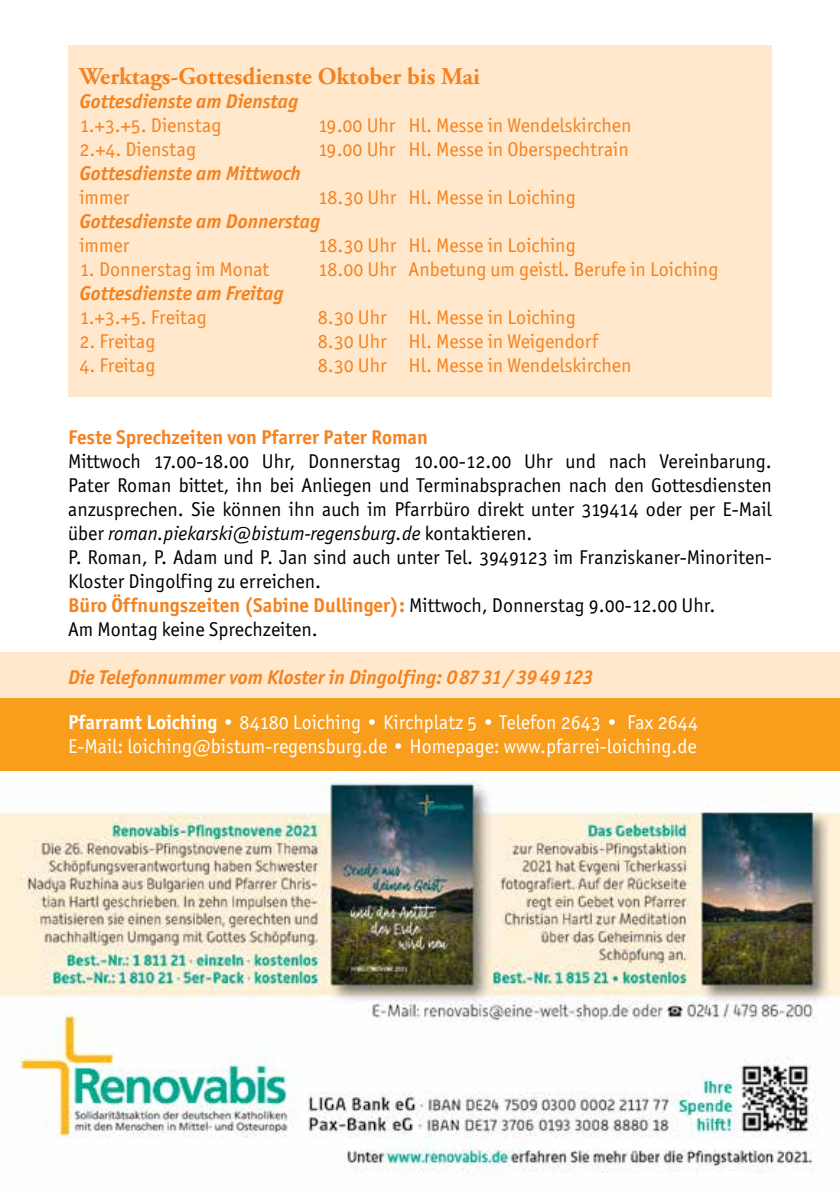
<style>
.page{position:relative;width:840px;height:1191px;background:#fff}
.page>*{position:absolute;margin:0;border:0;box-sizing:border-box;transform-origin:0 0}
.t1{font:700 24px "Adobe Garamond Pro";color:#f58220}
.t2{font:20px/24px "Officina San ITC Book OS";color:#000;text-align:justify}
.t3{font:20px "Officina San ITC Book OS";color:#f58220}
.t4{font:italic 700 20px "Officina San ITC";color:#f58220}
.t5{font:20px/24px "Officina San ITC Book OS";color:#fff}
.t6{font:700 20px "Officina San ITC";color:#f58220}
.t7{font:20px "Officina San ITC Book Ital OS";color:#000}
.s1{font-family:"Officina San ITC Book OS"}
.s2{font-family:"Officina San ITC Book OS";font-weight:400;color:#000}
.s3{font-family:"Officina San ITC";font-weight:700}
</style>
<div class="page">
<div style="left:0;top:692px;width:839px;height:136px;background:#f99d1c"></div>
<div style="left:0;top:652px;width:839px;height:45px;background:#ffe8cb"></div>
<div style="left:68px;top:45px;width:703px;height:352px;background:#ffe8cb"></div>
<img style="left:0;top:771px;width:839px;height:402px">
<p class="t1" style="left:79px;top:62px;width:402px">Werktags-Gottesdienste Oktober bis Mai</p>
<p class="t4" style="left:79px;top:89px;width:220px">Gottesdienste am Dienstag</p>
<p class="t3" style="left:79px;top:113px;width:143px">1.+3.+5. Dienstag</p>
<p class="t3" style="left:317px;top:113px;width:315px">19.00 Uhr Hl. Messe in Wendelskirchen</p>
<p class="t3" style="left:79px;top:137px;width:118px">2.+4. Dienstag</p>
<p class="t3" style="left:317px;top:137px;width:312px">19.00 Uhr Hl. Messe in Oberspechtrain</p>
<p class="t4" style="left:79px;top:161px;width:223px">Gottesdienste am Mittwoch</p>
<p class="t3" style="left:79px;top:185px;width:51px">immer</p>
<p class="t3" style="left:317px;top:185px;width:259px">18.30 Uhr Hl. Messe in Loiching</p>
<p class="t4" style="left:79px;top:209px;width:242px">Gottesdienste am Donnerstag</p>
<p class="t3" style="left:79px;top:233px;width:51px">immer</p>
<p class="t3" style="left:317px;top:233px;width:259px">18.30 Uhr Hl. Messe in Loiching</p>
<p class="t3" style="left:79px;top:257px;width:191px">1. Donnerstag im Monat</p>
<p class="t3" style="left:317px;top:257px;width:402px">18.00 Uhr Anbetung um geistl. Berufe in Loiching</p>
<p class="t4" style="left:79px;top:281px;width:206px">Gottesdienste am Freitag</p>
<p class="t3" style="left:79px;top:305px;width:129px">1.+3.+5. Freitag</p>
<p class="t3" style="left:317px;top:305px;width:259px">8.30 Uhr Hl. Messe in Loiching</p>
<p class="t3" style="left:79px;top:329px;width:77px">2. Freitag</p>
<p class="t3" style="left:317px;top:329px;width:282px">8.30 Uhr Hl. Messe in Weigendorf</p>
<p class="t3" style="left:79px;top:353px;width:77px">4. Freitag</p>
<p class="t3" style="left:317px;top:353px;width:315px">8.30 Uhr Hl. Messe in Wendelskirchen</p>
<p class="t6" style="left:68px;top:424px;width:361px">Feste Sprechzeiten von Pfarrer Pater Roman</p>
<p class="t2" style="left:68px;top:449px;width:705px">Mittwoch 17.00-18.00 Uhr, Donnerstag 10.00-12.00 Uhr und nach Vereinbarung.<br>Pater Roman bittet, ihn bei Anliegen und Terminabsprachen nach den Gottesdiensten anzusprechen. Sie können ihn auch im Pfarrbüro direkt unter 319414 oder per E-Mail</p>
<p class="t7" style="left:68px;top:522px;width:465px"><span class="s1">über</span> roman.piekarski@bistum-regensburg.de <span class="s1">kontaktieren.</span></p>
<p class="t2" style="left:68px;top:545px;width:704px">P. Roman, P. Adam und P. Jan sind auch unter Tel. 3949123 im Franziskaner-Minoriten-<br>Kloster Dingolfing zu erreichen.</p>
<p class="t6" style="left:68px;top:592px;width:648px">Büro Öffnungszeiten (Sabine Dullinger): <span class="s2">Mittwoch, Donnerstag 9.00-12.00 Uhr.</span></p>
<p class="t2" style="left:68px;top:617px;width:251px">Am Montag keine Sprechzeiten.</p>
<p class="t4" style="left:68px;top:665px;width:526px">Die Telefonnummer vom Kloster in Dingolfing: 08731/3949123</p>
<p class="t5" style="left:68px;top:710px;width:631px"><span class="s3">Pfarramt Loiching</span> • 84180 Loiching • Kirchplatz 5 • Telefon 2643 • Fax 2644<br>E-Mail: loiching@bistum-regensburg.de • Homepage: www.pfarrei-loiching.de</p>
</div>
